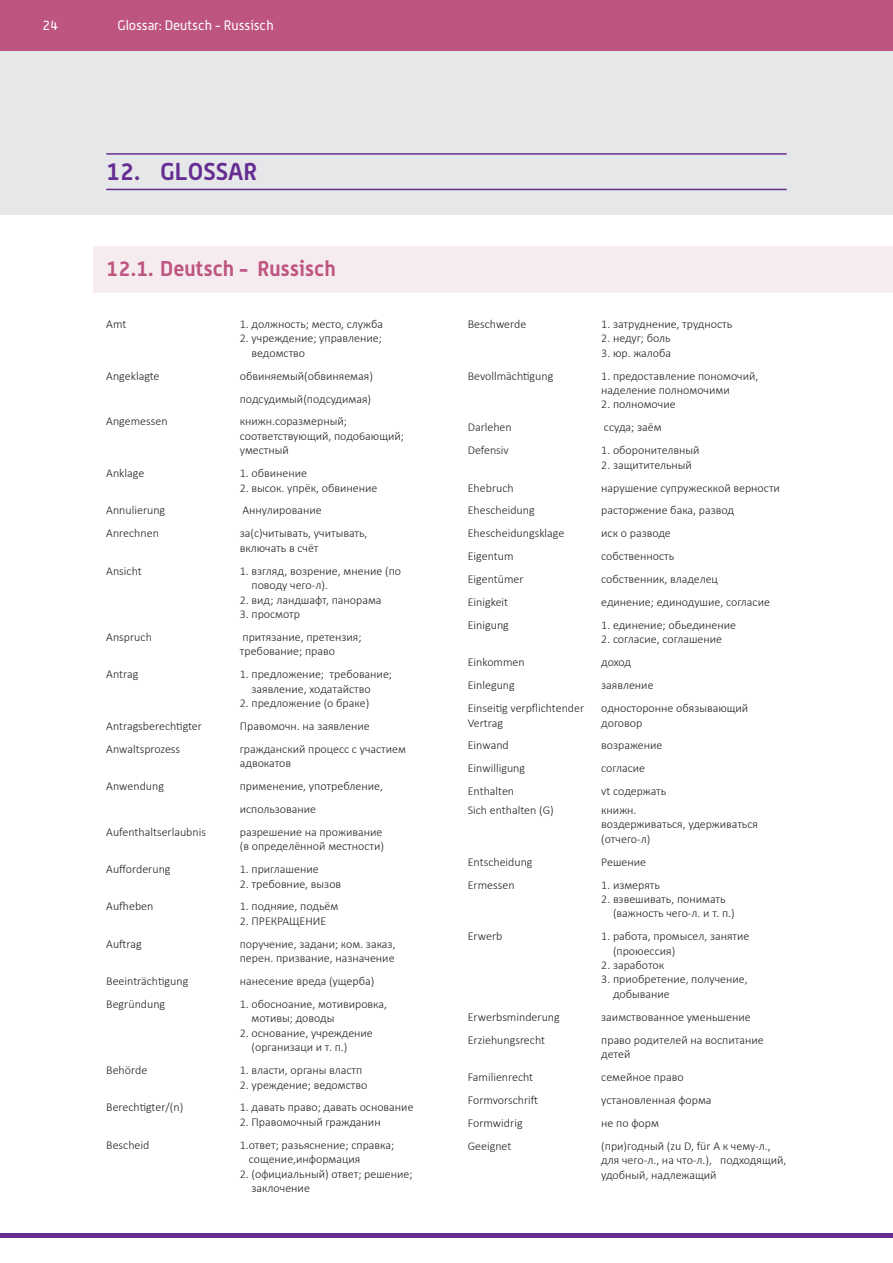
<style>
.page{position:relative;width:893px;height:1263px;background:#fff}
.page>*{position:absolute;margin:0;border:0;box-sizing:border-box;transform-origin:0 0}
.Headline{font:700 24px "Alwyn OT";color:#652d91}
.Subhead{font:700 21px "Alwyn OT";color:#be5581}
.t1{font:13.5px "Alwyn OT";color:#fff}
.t2{font:300 12px/14.4px "Calibri";color:#231f20}
</style>
<div class="page">
<hr style="left:0;top:1233px;width:893px;height:4px;background:#652d91">
<div style="left:0;top:51px;width:893px;height:164px;background:#e6e7e9"></div>
<div style="left:0;top:0;width:893px;height:51px;background:#be5581"></div>
<div style="left:94px;top:247px;width:799px;height:46px;background:#f6ebee"></div>
<hr style="left:106px;top:153px;width:681px;height:2px;background:#652d91">
<hr style="left:106px;top:189px;width:681px;height:1px;background:#652d91">
<p class="t1" style="left:43px;top:17px;width:17px">24</p>
<p class="t1" style="left:118px;top:17px;width:158px">Glossar: Deutsch - Russisch</p>
<p class="Headline" style="left:106px;top:157px;width:152px">12. GLOSSAR</p>
<p class="Subhead" style="left:106px;top:255px;width:231px">12.1. Deutsch - Russisch</p>
<p class="t2" style="left:106px;top:317px;width:22px">Amt</p>
<p class="t2" style="left:240px;top:317px;width:145px">1. должность; место, служба</p>
<p class="t2" style="left:252px;top:331px;width:132px;text-indent:-12px">2. учреждение; управление; ведомство</p>
<p class="t2" style="left:106px;top:368px;width:55px">Angeklagte</p>
<p class="t2" style="left:240px;top:368px;width:135px">обвиняемый(обвиняемая)</p>
<p class="t2" style="left:240px;top:391px;width:133px">подсудимый(подсудимая)</p>
<p class="t2" style="left:106px;top:414px;width:63px">Angemessen</p>
<p class="t2" style="left:240px;top:414px;width:166px">книжн.соразмерный; соответствующий, подо6ающий; уместный</p>
<p class="t2" style="left:106px;top:466px;width:40px">Anklage</p>
<p class="t2" style="left:240px;top:466px;width:69px">1. обвинение</p>
<p class="t2" style="left:240px;top:480px;width:139px">2. высок. упрёк, обвинение</p>
<p class="t2" style="left:106px;top:503px;width:60px">Annulierung</p>
<p class="t2" style="left:243px;top:503px;width:81px">Аннулирование</p>
<p class="t2" style="left:106px;top:526px;width:54px">Anrechnen</p>
<p class="t2" style="left:240px;top:526px;width:129px">за(с)читывать, учитывать, включать в счёт</p>
<p class="t2" style="left:106px;top:563px;width:37px">Ansicht</p>
<p class="t2" style="left:252px;top:563px;width:151px;text-indent:-12px">1. взгляд, возрение, мнение (по поводу чего-л).</p>
<p class="t2" style="left:240px;top:592px;width:143px">2. вид; ландшафт, панорама</p>
<p class="t2" style="left:240px;top:607px;width:62px">3. просмотр</p>
<p class="t2" style="left:106px;top:629px;width:47px">Anspruch</p>
<p class="t2" style="left:240px;top:629px;width:123px">притязание, претензия; требование; право</p>
<p class="t2" style="left:106px;top:667px;width:34px">Antrag</p>
<p class="t2" style="left:252px;top:667px;width:142px;text-indent:-12px">1. предложение; требование; заявление, ходатайство</p>
<p class="t2" style="left:240px;top:696px;width:131px">2. предложение (о браке)</p>
<p class="t2" style="left:106px;top:718px;width:97px">Antragsberechtigter</p>
<p class="t2" style="left:240px;top:718px;width:131px">Правомочн. на заявление</p>
<p class="t2" style="left:106px;top:741px;width:75px">Anwaltsprozess</p>
<p class="t2" style="left:240px;top:741px;width:168px">гражданский процесс с участием адвокатов</p>
<p class="t2" style="left:106px;top:779px;width:59px">Anwendung</p>
<p class="t2" style="left:240px;top:779px;width:145px">применение, употребление,</p>
<p class="t2" style="left:240px;top:802px;width:78px">использование</p>
<p class="t2" style="left:106px;top:824px;width:101px">Aufenthaltserlaubnis</p>
<p class="t2" style="left:240px;top:824px;width:144px">разрешение на проживание</p>
<p class="t2" style="left:240px;top:839px;width:146px">(в определённой местности)</p>
<p class="t2" style="left:106px;top:862px;width:66px">Aufforderung</p>
<p class="t2" style="left:240px;top:862px;width:80px">1. приглашение</p>
<p class="t2" style="left:240px;top:876px;width:103px">2. требовние, вызов</p>
<p class="t2" style="left:106px;top:899px;width:49px">Aufheben</p>
<p class="t2" style="left:240px;top:899px;width:100px">1. подняие, подьём</p>
<p class="t2" style="left:240px;top:913px;width:88px">2. ПРЕКРАЩЕНИЕ</p>
<p class="t2" style="left:106px;top:936px;width:37px">Auftrag</p>
<p class="t2" style="left:240px;top:936px;width:157px">поручение, задани; ком. заказ,</p>
<p class="t2" style="left:240px;top:951px;width:156px">перен. призвание, назначение</p>
<p class="t2" style="left:106px;top:974px;width:84px">Beeinträchtigung</p>
<p class="t2" style="left:240px;top:974px;width:136px">нанесение вреда (ущерба)</p>
<p class="t2" style="left:106px;top:997px;width:60px">Begründung</p>
<p class="t2" style="left:252px;top:997px;width:137px;text-indent:-12px">1. обосноание, мотивировка, мотивы; доводы</p>
<p class="t2" style="left:252px;top:1025px;width:123px;text-indent:-12px">2. основание, учреждение (организаци и т. п.)</p>
<p class="t2" style="left:106px;top:1063px;width:42px">Behörde</p>
<p class="t2" style="left:240px;top:1063px;width:124px">1. власти, органы властп</p>
<p class="t2" style="left:240px;top:1077px;width:129px">2. уреждение; ведомство</p>
<p class="t2" style="left:106px;top:1100px;width:79px">Berechtigter/(n)</p>
<p class="t2" style="left:240px;top:1100px;width:175px">1. давать право; давать основание</p>
<p class="t2" style="left:240px;top:1114px;width:142px">2. Правомочный гражданин</p>
<p class="t2" style="left:106px;top:1137px;width:45px">Bescheid</p>
<p class="t2" style="left:249px;top:1137px;width:147px;text-indent:-9px">1.ответ; разьяснение; справка; сощение,информация</p>
<p class="t2" style="left:252px;top:1166px;width:163px;text-indent:-12px">2. (официальный) ответ; решение; заклочение</p>
<p class="t2" style="left:468px;top:317px;width:60px">Beschwerde</p>
<p class="t2" style="left:601px;top:317px;width:133px">1. затруднение, трудность</p>
<p class="t2" style="left:601px;top:331px;width:71px">2. недуг; боль</p>
<p class="t2" style="left:601px;top:345px;width:71px">3. юр. жалоба</p>
<p class="t2" style="left:468px;top:368px;width:87px">Bevollmächtigung</p>
<p class="t2" style="left:601px;top:368px;width:159px">1. предоставление пономочий,</p>
<p class="t2" style="left:601px;top:383px;width:130px">наделение полномочими</p>
<p class="t2" style="left:601px;top:397px;width:76px">2. полномочие</p>
<p class="t2" style="left:468px;top:420px;width:46px">Darlehen</p>
<p class="t2" style="left:604px;top:420px;width:59px">ссуда; заём</p>
<p class="t2" style="left:468px;top:443px;width:43px">Defensiv</p>
<p class="t2" style="left:601px;top:443px;width:100px">1. оборонителвный</p>
<p class="t2" style="left:601px;top:457px;width:92px">2. защитительный</p>
<p class="t2" style="left:468px;top:480px;width:47px">Ehebruch</p>
<p class="t2" style="left:601px;top:480px;width:180px">нарушение супружесккой верности</p>
<p class="t2" style="left:468px;top:503px;width:68px">Ehescheidung</p>
<p class="t2" style="left:601px;top:503px;width:134px">расторжение бака, развод</p>
<p class="t2" style="left:468px;top:526px;width:98px">Ehescheidungsklage</p>
<p class="t2" style="left:601px;top:526px;width:71px">иск о разводе</p>
<p class="t2" style="left:468px;top:549px;width:47px">Eigentum</p>
<p class="t2" style="left:601px;top:549px;width:75px">собственность</p>
<p class="t2" style="left:468px;top:572px;width:57px">Eigentümer</p>
<p class="t2" style="left:601px;top:572px;width:118px">собственник, владелец</p>
<p class="t2" style="left:468px;top:595px;width:42px">Einigkeit</p>
<p class="t2" style="left:601px;top:595px;width:170px">единение; единодушие, согласие</p>
<p class="t2" style="left:468px;top:618px;width:43px">Einigung</p>
<p class="t2" style="left:601px;top:618px;width:136px">1. единение; обьединение</p>
<p class="t2" style="left:601px;top:632px;width:122px">2. согласие, соглашение</p>
<p class="t2" style="left:468px;top:655px;width:59px">Einkommen</p>
<p class="t2" style="left:601px;top:655px;width:31px">доход</p>
<p class="t2" style="left:468px;top:678px;width:49px">Einlegung</p>
<p class="t2" style="left:601px;top:678px;width:54px">заявление</p>
<p class="t2" style="left:468px;top:701px;width:118px">Einseitig verpflichtender</p>
<p class="t2" style="left:601px;top:701px;width:149px">односторонне обязывающий</p>
<p class="t2" style="left:468px;top:715px;width:37px">Vertrag</p>
<p class="t2" style="left:601px;top:715px;width:43px">договор</p>
<p class="t2" style="left:468px;top:738px;width:43px">Einwand</p>
<p class="t2" style="left:601px;top:738px;width:63px">возражение</p>
<p class="t2" style="left:468px;top:761px;width:59px">Einwilligung</p>
<p class="t2" style="left:601px;top:761px;width:45px">согласие</p>
<p class="t2" style="left:468px;top:784px;width:48px">Enthalten</p>
<p class="t2" style="left:601px;top:784px;width:67px">vt содержать</p>
<p class="t2" style="left:468px;top:803px;width:88px">Sich enthalten (G)</p>
<p class="t2" style="left:601px;top:803px;width:37px">книжн.</p>
<p class="t2" style="left:601px;top:817px;width:158px">воздерживаться, удерживаться (отчего-л)</p>
<p class="t2" style="left:468px;top:854px;width:66px">Entscheidung</p>
<p class="t2" style="left:601px;top:854px;width:46px">Решение</p>
<p class="t2" style="left:468px;top:877px;width:48px">Ermessen</p>
<p class="t2" style="left:601px;top:877px;width:60px">1. измерять</p>
<p class="t2" style="left:613px;top:892px;width:123px;text-indent:-12px">2. взвешивать, понимать (важность чего-л. и т. п.)</p>
<p class="t2" style="left:468px;top:929px;width:36px">Erwerb</p>
<p class="t2" style="left:613px;top:929px;width:138px;text-indent:-12px">1. работа, промысел, занятие (проюессия)</p>
<p class="t2" style="left:601px;top:958px;width:64px">2. заработок</p>
<p class="t2" style="left:613px;top:972px;width:136px;text-indent:-12px">3. приобретение, получение, добывание</p>
<p class="t2" style="left:468px;top:1009px;width:94px">Erwerbsminderung</p>
<p class="t2" style="left:601px;top:1009px;width:151px">заимствованное уменьшение</p>
<p class="t2" style="left:468px;top:1032px;width:79px">Erziehungsrecht</p>
<p class="t2" style="left:601px;top:1032px;width:164px">право родителей на воспитание детей</p>
<p class="t2" style="left:468px;top:1070px;width:67px">Familienrecht</p>
<p class="t2" style="left:601px;top:1070px;width:84px">семейное право</p>
<p class="t2" style="left:468px;top:1092px;width:72px">Formvorschrift</p>
<p class="t2" style="left:601px;top:1092px;width:112px">установленная форма</p>
<p class="t2" style="left:468px;top:1115px;width:56px">Formwidrig</p>
<p class="t2" style="left:601px;top:1115px;width:59px">не по форм</p>
<p class="t2" style="left:468px;top:1138px;width:45px">Geeignet</p>
<p class="t2" style="left:601px;top:1138px;width:187px">(при)годный (zu D, für A к чему-л., для чего-л., на что-л.), подходящий, удобный, надлежащий</p>
</div>
